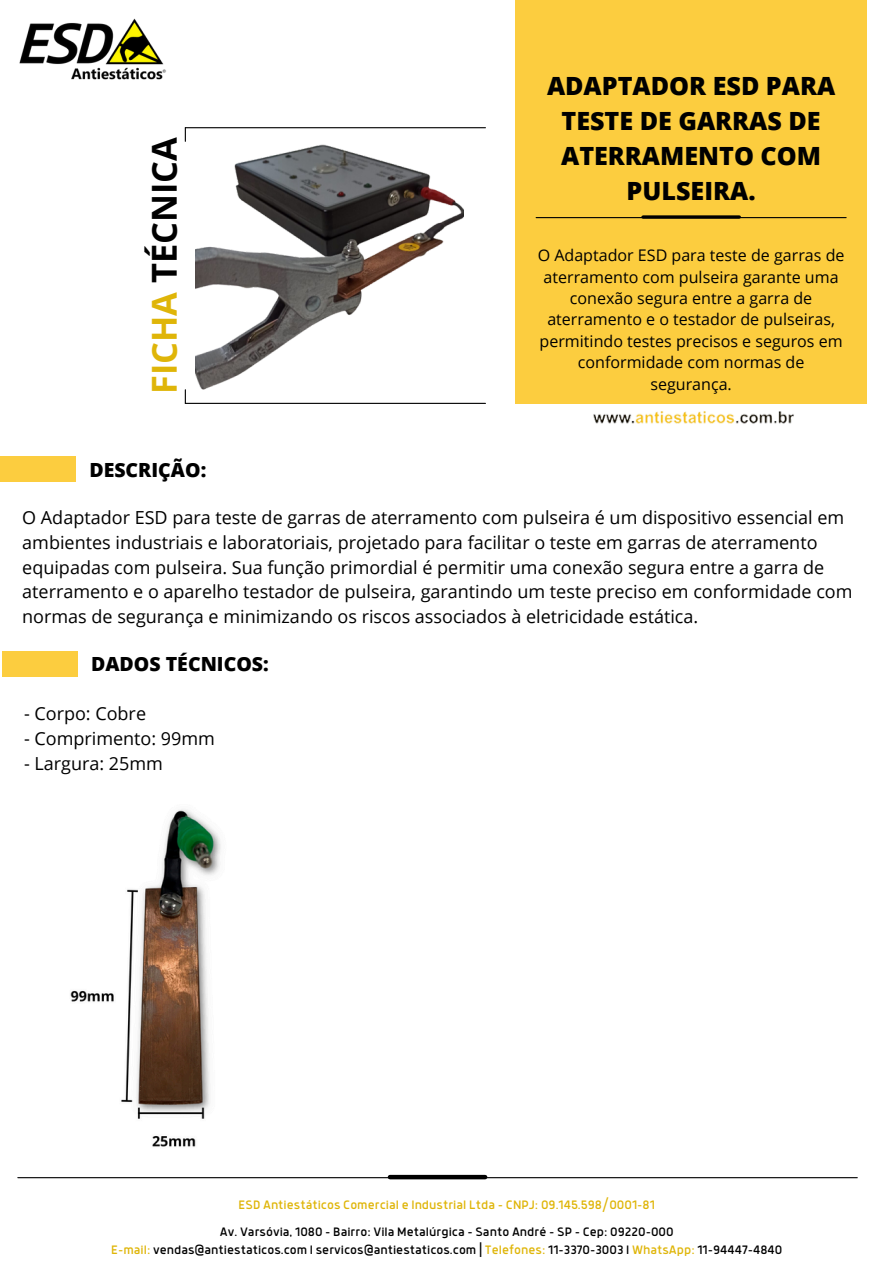
<style>
.page{position:relative;width:894px;height:1264px;background:#fff}
.page>*{position:absolute;margin:0;border:0;box-sizing:border-box;transform-origin:0 0}
.t1{font:700 34.35px "Open Sans";color:#000}
.t2{font:800 25.05px/34.8px "Open Sans";color:#000;text-align:center}
.t3{font:800 19.5px "Open Sans";color:#000}
.t4{font:18px/24.8px "Open Sans";color:#000}
.t5{font:16.05px/21.3px "Open Sans";color:#000;text-align:center}
.t6{font:13.5px "Anteb";color:#000}
.t7{font:13.5px "Anteb";color:#dfb508}
.s1{color:#dfb508}
</style>
<div class="page">
<img style="left:195px;top:144px;width:268px;height:246px">
<hr style="left:185px;top:127px;width:300px;height:1px;background:#000">
<svg style="left:185px;top:128px;width:1px;height:13px"></svg>
<hr style="left:185px;top:403px;width:300px;height:1px;background:#000">
<svg style="left:185px;top:390px;width:1px;height:13px"></svg>
<img style="left:593px;top:411px;width:201px;height:13px">
<div style="left:515px;top:0;width:351px;height:403px;background:#fccd3f"></div>
<img style="left:19px;top:18px;width:147px;height:62px">
<hr style="left:536px;top:217px;width:309px;height:1px;background:#000">
<svg style="left:642px;top:215px;width:97px;height:4px"></svg>
<div style="left:0;top:456px;width:76px;height:25px;background:#fccd3f"></div>
<div style="left:2px;top:651px;width:75px;height:26px;background:#fccd3f"></div>
<hr style="left:18px;top:1177px;width:839px;height:1px;background:#000">
<div style="left:390px;top:1174px;width:95px;height:5px;background:#000"></div>
<img style="left:70px;top:809px;width:151px;height:338px">
<h1 class="t1" style="left:140px;top:394px;width:259px;rotate:-90deg"><span class="s1">FICHA</span> TÉCNICA</h1>
<h3 class="t2" style="left:547px;top:68px;width:290px">ADAPTADOR ESD PARA<br>TESTE DE GARRAS DE<br>ATERRAMENTO COM<br>PULSEIRA.</h3>
<p class="t5" style="left:537px;top:244px;width:308px">O Adaptador ESD para teste de garras de aterramento com pulseira garante uma conexão segura entre a garra de aterramento e o testador de pulseiras, permitindo testes precisos e seguros em conformidade com normas de segurança.</p>
<h4 class="t3" style="left:89px;top:456px;width:118px">DESCRIÇÃO:</h4>
<h3 class="t4" style="left:22px;top:505px;width:831px">O Adaptador ESD para teste de garras de aterramento com pulseira é um dispositivo essencial em ambientes industriais e laboratoriais, projetado para facilitar o teste em garras de aterramento equipadas com pulseira. Sua função primordial é permitir uma conexão segura entre a garra de aterramento e o aparelho testador de pulseira, garantindo um teste preciso em conformidade com normas de segurança e minimizando os riscos associados à eletricidade estática.</h3>
<p class="t3" style="left:91px;top:650px;width:179px">DADOS TÉCNICOS:</p>
<h4 class="t4" style="left:24px;top:700px;width:124px">- Corpo: Cobre</h4>
<h4 class="t4" style="left:24px;top:725px;width:192px">- Comprimento: 99mm</h4>
<h4 class="t4" style="left:24px;top:750px;width:140px">- Largura: 25mm</h4>
<p class="t7" style="left:238px;top:1198px;width:418px">ESD Antiestáticos Comercial e Industrial Ltda - CNPJ: 09.145.598/0001-81</p>
<p class="t6" style="left:220px;top:1226px;width:455px">Av. Varsóvia, 1080 - Bairro: Vila Metalúrgica - Santo André - SP - Cep: 09220-000</p>
<p class="t6" style="left:111px;top:1244px;width:672px"><span class="s1">E-mail:</span> vendas@antiestaticos.com I servicos@antiestaticos.com | <span class="s1">Telefones:</span> 11-3370-3003 I <span class="s1">WhatsApp:</span> 11-94447-4840</p>
</div>
